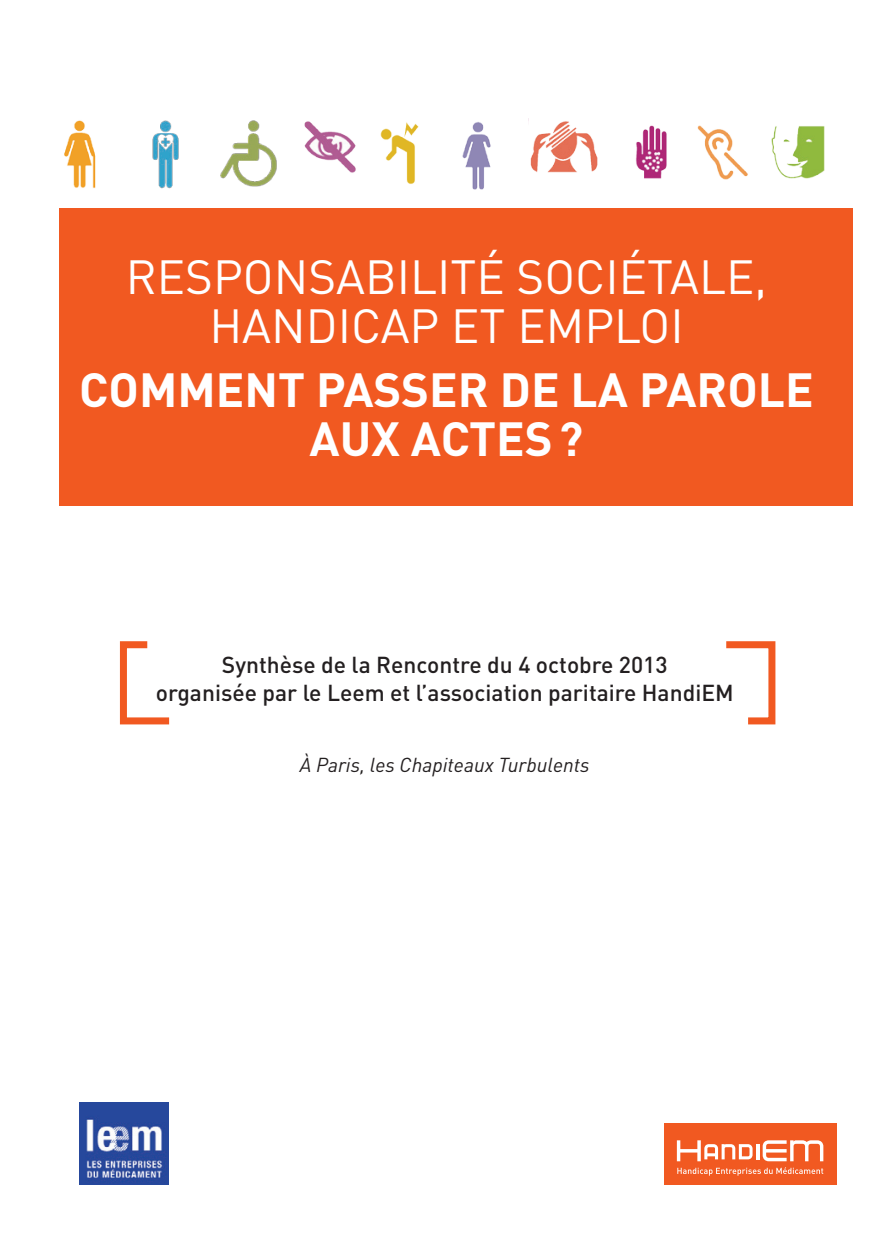
<style>
.page{position:relative;width:893px;height:1241px;background:#fff}
.page>*{position:absolute;margin:0;border:0;box-sizing:border-box;transform-origin:0 0}
.t1{font:47.25px/48.8px "DIN";color:#fff;text-align:center}
.t2{font:700 47.25px/48.8px "DIN";color:#fff;text-align:center}
.t3{font:500 22.75px/27.1px "DIN";color:#231f20;text-align:center}
.t4{font:italic 19.95px "DIN";color:#231f20}
</style>
<div class="page">
<div style="left:664px;top:1123px;width:173px;height:61px;background:#f15921"></div>
<svg style="left:677px;top:1140px;width:75px;height:21px"></svg>
<hr style="left:756px;top:1143px;width:3px;height:16px;background:#fff">
<svg style="left:763px;top:1140px;width:60px;height:21px"></svg>
<svg style="left:677px;top:1167px;width:146px;height:8px"></svg>
<svg style="left:462px;top:122px;width:29px;height:68px"></svg>
<svg style="left:771px;top:126px;width:54px;height:53px"></svg>
<svg style="left:697px;top:125px;width:51px;height:55px"></svg>
<svg style="left:152px;top:120px;width:27px;height:69px"></svg>
<svg style="left:635px;top:125px;width:32px;height:54px"></svg>
<svg style="left:528px;top:119px;width:70px;height:54px"></svg>
<svg style="left:380px;top:122px;width:39px;height:62px"></svg>
<img style="left:64px;top:120px;width:32px;height:69px">
<svg style="left:304px;top:121px;width:52px;height:52px"></svg>
<svg style="left:221px;top:120px;width:56px;height:67px"></svg>
<img style="left:79px;top:1102px;width:90px;height:81px">
<div style="left:60px;top:208px;width:793px;height:298px;background:#f15921"></div>
<svg style="left:119px;top:641px;width:51px;height:84px"></svg>
<svg style="left:726px;top:641px;width:50px;height:84px"></svg>
<h1 class="t1" style="left:126px;top:252px;width:643px">RESPONSABILITÉ SOCIÉTALE,<br>HANDICAP ET EMPLOI</h1>
<h1 class="t2" style="left:79px;top:363px;width:736px">COMMENT PASSER DE LA PAROLE<br>AUX ACTES?</h1>
<p class="t3" style="left:156px;top:650px;width:579px">Synthèse de la Rencontre du 4 octobre 2013<br>organisée par le Leem et l’association paritaire HandiEM</p>
<p class="t4" style="left:300px;top:752px;width:291px">À Paris, les Chapiteaux Turbulents</p>
</div>
